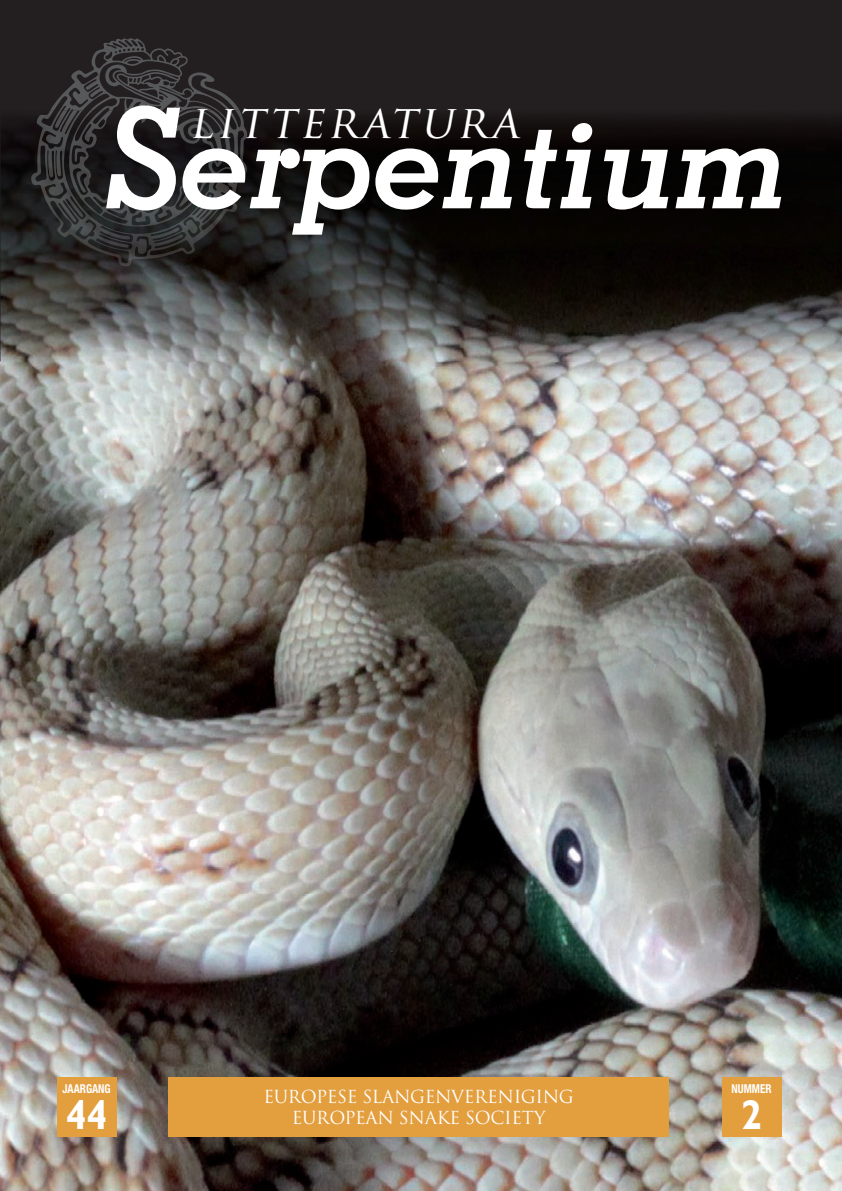
<style>
.page{position:relative;width:842px;height:1191px;background:#fff}
.page>*{position:absolute;margin:0;border:0;box-sizing:border-box;transform-origin:0 0}
.t1{font:italic 45.32px "Trajan Pro";color:#fff}
.t2{font:700 42px "Gill Sans Std";color:#fff;scale:.9 1}
.t3{font:17.5px/21px "Trajan Pro";letter-spacing:-.02em;color:#fff;text-align:center}
.t4{font:700 condensed 12.25px "Helvetica Neue LT Std";color:#fff;scale:.9 1}
</style>
<div class="page">
<img style="left:0;top:0;width:842px;height:1191px">
<img style="left:0;top:110px;width:842px;height:252px">
<img style="left:148px;top:40px;width:33px;height:28px">
<img style="left:148px;top:78px;width:45px;height:20px">
<img style="left:64px;top:161px;width:42px;height:73px">
<img style="left:190px;top:94px;width:37px;height:11px">
<img style="left:148px;top:96px;width:16px;height:3px">
<img style="left:41px;top:110px;width:1px;height:16px">
<img style="left:148px;top:98px;width:13px;height:1px">
<img style="left:84px;top:161px;width:22px;height:52px">
<img style="left:148px;top:99px;width:29px;height:6px">
<img style="left:186px;top:102px;width:30px;height:3px">
<img style="left:42px;top:110px;width:64px;height:51px">
<div style="left:57px;top:1076px;width:59px;height:60px;background:#e39e3e"></div>
<div style="left:722px;top:1076px;width:59px;height:60px;background:#e39e3e"></div>
<div style="left:168px;top:1076px;width:501px;height:60px;background:#e39e3e"></div>
<img style="left:50px;top:38px;width:98px;height:72px">
<svg style="left:106px;top:105px;width:675px;height:130px"></svg>
<svg style="left:571px;top:123px;width:22px;height:19px"></svg>
<h1 class="t1" style="left:189px;top:92px;width:341px">LITTERATURA</h1>
<p class="t4" style="left:63px;top:1081px;width:55px">JAARGANG</p>
<p class="t4" style="left:731px;top:1081px;width:46px">NUMMER</p>
<h2 class="t2" style="left:66px;top:1090px;width:48px">44</h2>
<h2 class="t2" style="left:741px;top:1090px;width:25px">2</h2>
<p class="t3" style="left:263px;top:1085px;width:312px">EUROPESE SLANGENVERENIGING<br>EUROPEAN SNAKE SOCIETY</p>
</div>
